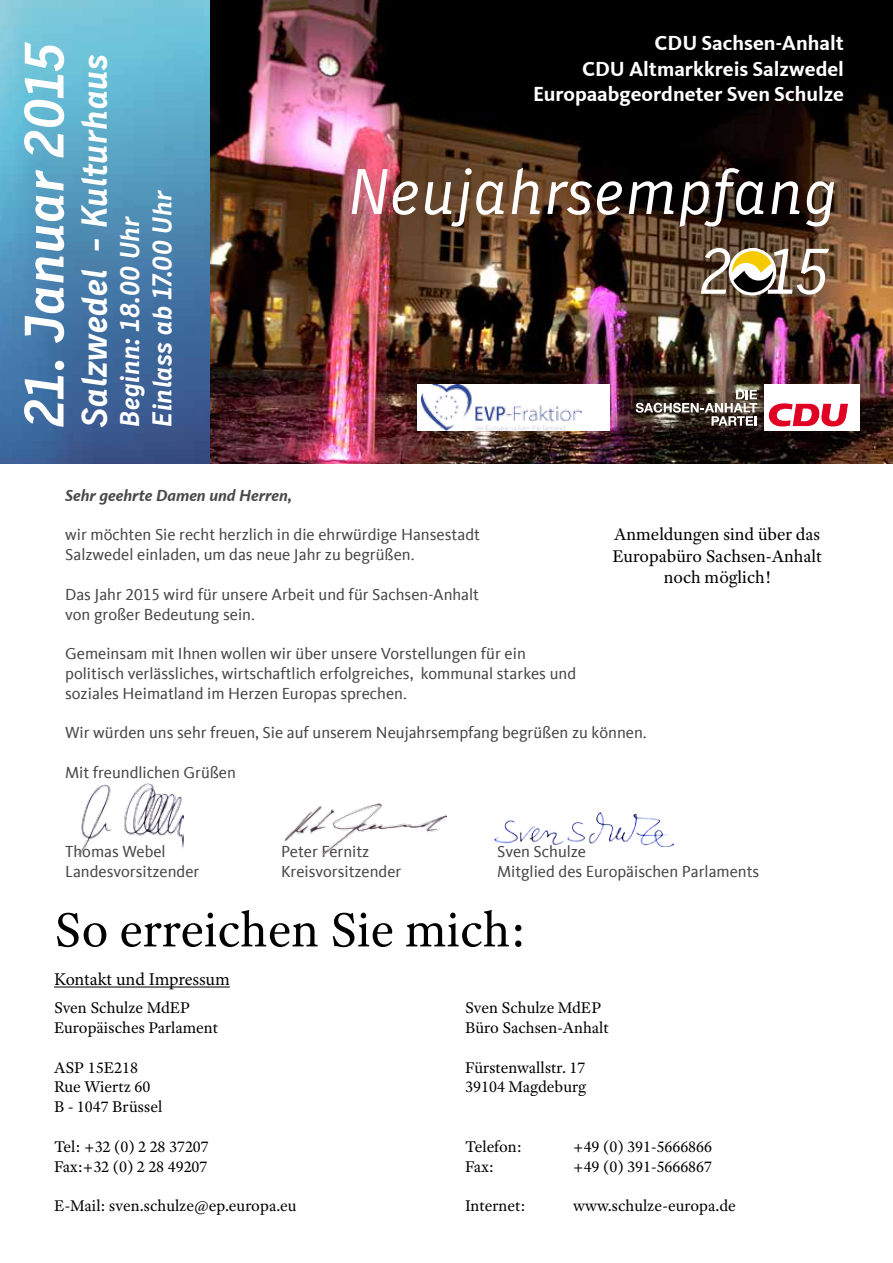
<style>
.page{position:relative;width:893px;height:1263px;background:#fff}
.page>*{position:absolute;margin:0;border:0;box-sizing:border-box;transform-origin:0 0}
.t1{font:italic 64.5px "CDU Skopex";color:#fff}
.t2{font:italic 700 55.5px "CDU Skopex";color:#fff}
.t3{font:51px "Adobe Text Pro";color:#000}
.t4{font:italic 700 36px "CDU Skopex";color:#fff}
.t5{font:italic 700 27px/32.4px "CDU Skopex";color:#fff}
.t6{font:700 21px/25.2px "CDU Kievit Tab";color:#fff;text-align:right}
.t7{font:18px/21.6px "Adobe Text Pro";color:#000;text-align:center}
.t8{font:18px "Minion Pro";letter-spacing:-.01em;color:#000}
.t9{font:16.5px/19.8px "CDU Kievit Tab";color:#000}
.t10{font:16.5px/19.8px "Adobe Text Pro";color:#000}
.t11{font:italic 700 16.5px "CDU Kievit Tab";color:#000}
</style>
<div class="page">
<hr style="left:54px;top:986px;width:176px;height:1px;background:#000">
<img style="left:210px;top:0;width:683px;height:463px">
<div style="left:764px;top:385px;width:96px;height:46px;background:#fff"></div>
<svg style="left:768px;top:403px;width:80px;height:23px"></svg>
<svg style="left:636px;top:390px;width:121px;height:36px;background:#6b6259"></svg>
<img style="left:0;top:0;width:210px;height:463px">
<div style="left:417px;top:385px;width:192px;height:46px;background:#fff"></div>
<img style="left:421px;top:385px;width:161px;height:46px">
<svg style="left:729px;top:248px;width:47px;height:47px"></svg>
<svg style="left:732px;top:251px;width:41px;height:41px"></svg>
<img style="left:285px;top:803px;width:162px;height:52px">
<img style="left:495px;top:812px;width:178px;height:34px">
<img style="left:77px;top:783px;width:107px;height:72px">
<h2 class="t2" style="left:12px;top:427px;width:387px;rotate:-90deg">21. Januar 2015</h2>
<h3 class="t4" style="left:73px;top:427px;width:376px;rotate:-90deg">Salzwedel - Kulturhaus</h3>
<h3 class="t5" style="left:113px;top:427px;width:239px;rotate:-90deg">Beginn: 18.00 Uhr<br>Einlass ab 17.00 Uhr</h3>
<p class="t6" style="left:533px;top:31px;width:313px">CDU Sachsen-Anhalt<br>CDU Altmarkkreis Salzwedel<br>Europaabgeordneter Sven Schulze</p>
<h1 class="t1" style="left:349px;top:155px;width:491px">Neujahrsempfang</h1>
<h1 class="t1" style="left:700px;top:234px;width:131px">2015</h1>
<p class="t11" style="left:65px;top:485px;width:229px">Sehr geehrte Damen und Herren,</p>
<p class="t9" style="left:65px;top:525px;width:416px">wir möchten Sie recht herzlich in die ehrwürdige Hansestadt<br>Salzwedel einladen, um das neue Jahr zu begrüßen.</p>
<p class="t9" style="left:65px;top:584px;width:415px">Das Jahr 2015 wird für unsere Arbeit und für Sachsen-Anhalt von großer Bedeutung sein.</p>
<p class="t9" style="left:65px;top:644px;width:512px">Gemeinsam mit Ihnen wollen wir über unsere Vorstellungen für ein politisch verlässliches, wirtschaftlich erfolgreiches, kommunal starkes und soziales Heimatland im Herzen Europas sprechen.</p>
<p class="t9" style="left:65px;top:723px;width:583px">Wir würden uns sehr freuen, Sie auf unserem Neujahrsempfang begrüßen zu können.</p>
<p class="t9" style="left:65px;top:763px;width:172px">Mit freundlichen Grüßen</p>
<p class="t7" style="left:612px;top:523px;width:211px">Anmeldungen sind über das<br>Europabüro Sachsen-Anhalt noch möglich!</p>
<p class="t9" style="left:65px;top:842px;width:102px">Thomas Webel</p>
<p class="t9" style="left:281px;top:842px;width:90px">Peter Fernitz</p>
<p class="t9" style="left:497px;top:842px;width:90px">Sven Schulze</p>
<p class="t9" style="left:65px;top:862px;width:136px">Landesvorsitzender</p>
<p class="t9" style="left:281px;top:862px;width:122px">Kreisvorsitzender</p>
<p class="t9" style="left:497px;top:862px;width:264px">Mitglied des Europäischen Parlaments</p>
<h3 class="t3" style="left:54px;top:897px;width:474px">So erreichen Sie mich:</h3>
<p class="t8" style="left:54px;top:967px;width:177px">Kontakt und Impressum</p>
<p class="t10" style="left:54px;top:998px;width:166px">Sven Schulze MdEP<br>Europäisches Parlament</p>
<p class="t10" style="left:54px;top:1057px;width:110px">ASP 15E218<br>Rue Wiertz 60<br>B - 1047 Brüssel</p>
<p class="t10" style="left:54px;top:1136px;width:156px">Tel: +32 (0) 2 28 37207<br>Fax:+32 (0) 2 28 49207</p>
<p class="t10" style="left:54px;top:1196px;width:244px">E-Mail: sven.schulze@ep.europa.eu</p>
<p class="t10" style="left:465px;top:998px;width:145px">Sven Schulze MdEP<br>Büro Sachsen-Anhalt</p>
<p class="t10" style="left:465px;top:1057px;width:122px">Fürstenwallstr. 17<br>39104 Magdeburg</p>
<p class="t10" style="left:465px;top:1136px;width:58px">Telefon:</p>
<p class="t10" style="left:573px;top:1136px;width:140px">+49 (0) 391-5666866</p>
<p class="t10" style="left:465px;top:1156px;width:30px">Fax:</p>
<p class="t10" style="left:573px;top:1156px;width:140px">+49 (0) 391-5666867</p>
<p class="t10" style="left:465px;top:1196px;width:62px">Internet:</p>
<p class="t10" style="left:573px;top:1196px;width:164px">www.schulze-europa.de</p>
</div>
